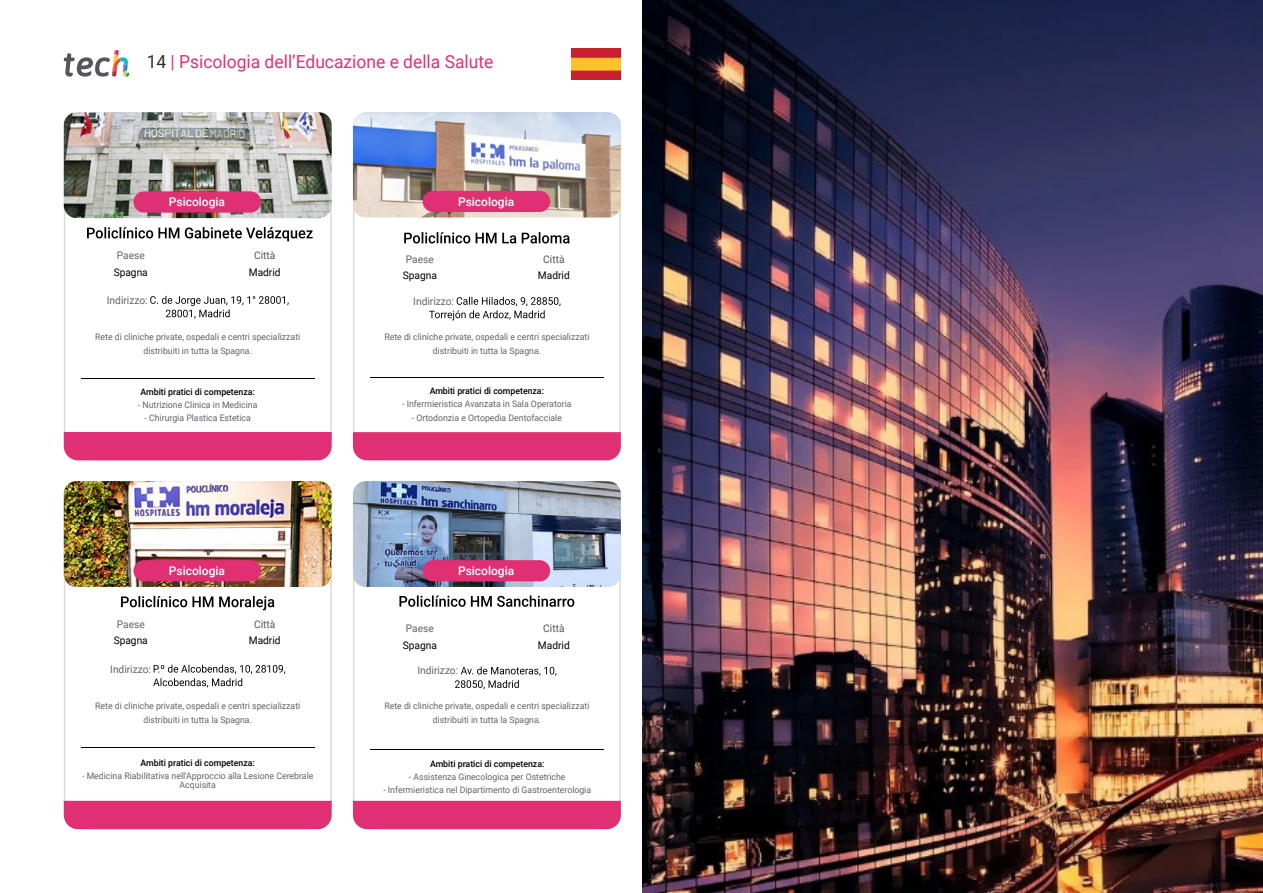
<style>
.page{position:relative;width:1263px;height:893px;background:#fff}
.page>*{position:absolute;margin:0;border:0;box-sizing:border-box;transform-origin:0 0}
.t1{font:18px "Roboto";color:#e23074}
.t2{font:500 12px "Roboto";color:#fff}
.t3{font:10.5px "Roboto";color:#61646a}
.t4{font:10.5px "Roboto";color:#000}
.t5{font:10.5px "Roboto";color:#52555b}
.t6{font:9px/13.5px "Roboto";color:#61646a;text-align:center}
.t7{font:500 9px "Roboto";color:#000}
.s1{color:#312e20}
</style>
<div class="page">
<img style="left:571px;top:49px;width:50px;height:30px">
<svg style="left:64px;top:50px;width:65px;height:27px"></svg>
<img style="left:642px;top:0;width:621px;height:893px">
<svg style="left:63px;top:123px;width:269px;height:338px"></svg>
<img style="left:64px;top:112px;width:268px;height:106px">
<div style="left:133px;top:191px;width:128px;height:22px;background:#e03073;border-radius:11px"></div>
<div style="left:64px;top:432px;width:268px;height:28px;background:#e03073"></div>
<hr style="left:81px;top:379px;width:234px;height:1px;background:#000">
<svg style="left:87px;top:227px;width:226px;height:14px"></svg>
<svg style="left:150px;top:296px;width:139px;height:23px"></svg>
<svg style="left:352px;top:158px;width:269px;height:276px"></svg>
<img style="left:353px;top:112px;width:268px;height:105px">
<div style="left:423px;top:191px;width:127px;height:21px;background:#e03073;border-radius:11px"></div>
<div style="left:353px;top:432px;width:268px;height:28px;background:#e03073"></div>
<hr style="left:370px;top:377px;width:234px;height:1px;background:#000">
<svg style="left:404px;top:232px;width:166px;height:11px"></svg>
<svg style="left:429px;top:297px;width:131px;height:23px"></svg>
<svg style="left:63px;top:492px;width:269px;height:338px"></svg>
<img style="left:64px;top:481px;width:268px;height:106px">
<div style="left:133px;top:560px;width:128px;height:21px;background:#e03073;border-radius:11px"></div>
<div style="left:64px;top:801px;width:268px;height:28px;background:#e03073"></div>
<hr style="left:81px;top:747px;width:234px;height:1px;background:#000">
<svg style="left:121px;top:596px;width:153px;height:14px"></svg>
<svg style="left:153px;top:665px;width:132px;height:22px"></svg>
<svg style="left:352px;top:587px;width:269px;height:243px"></svg>
<img style="left:353px;top:481px;width:268px;height:106px">
<div style="left:423px;top:560px;width:127px;height:21px;background:#e03073;border-radius:11px"></div>
<div style="left:353px;top:801px;width:268px;height:28px;background:#e03073"></div>
<hr style="left:370px;top:749px;width:234px;height:1px;background:#000">
<svg style="left:399px;top:595px;width:175px;height:12px"></svg>
<svg style="left:455px;top:666px;width:101px;height:23px"></svg>
<h1 class="t1" style="left:147px;top:49px;width:348px"><span class="s1">14</span> | Psicologia dell’Educazione e della Salute</h1>
<h2 class="t2" style="left:169px;top:194px;width:58px">Psicologia</h2>
<h2 class="t2" style="left:458px;top:193px;width:58px">Psicologia</h2>
<p class="t3" style="left:117px;top:248px;width:29px">Paese</p>
<p class="t4" style="left:114px;top:265px;width:36px">Spagna</p>
<p class="t5" style="left:254px;top:248px;width:23px">Città</p>
<p class="t4" style="left:249px;top:265px;width:33px">Madrid</p>
<p class="t3" style="left:406px;top:252px;width:29px">Paese</p>
<p class="t4" style="left:403px;top:268px;width:36px">Spagna</p>
<p class="t5" style="left:543px;top:252px;width:23px">Città</p>
<p class="t4" style="left:538px;top:268px;width:33px">Madrid</p>
<p class="t3" style="left:107px;top:293px;width:42px">Indirizzo:</p>
<p class="t6" style="left:95px;top:330px;width:207px">Rete di cliniche private, ospedali e centri specializzati distribuiti in tutta la Spagna.</p>
<p class="t7" style="left:141px;top:385px;width:116px">Ambiti pratici di competenza:</p>
<p class="t6" style="left:138px;top:398px;width:121px">- Nutrizione Clinica in Medicina</p>
<p class="t6" style="left:145px;top:411px;width:108px">- Chirurgia Plastica Estetica</p>
<p class="t3" style="left:413px;top:294px;width:42px">Indirizzo:</p>
<p class="t6" style="left:384px;top:330px;width:207px">Rete di cliniche private, ospedali e centri specializzati distribuiti in tutta la Spagna.</p>
<p class="t7" style="left:430px;top:385px;width:116px">Ambiti pratici di competenza:</p>
<p class="t6" style="left:402px;top:397px;width:171px">- Infermieristica Avanzata in Sala Operatoria</p>
<p class="t6" style="left:412px;top:410px;width:152px">- Ortodonzia e Ortopedia Dentofacciale</p>
<h2 class="t2" style="left:169px;top:563px;width:58px">Psicologia</h2>
<h2 class="t2" style="left:458px;top:563px;width:58px">Psicologia</h2>
<p class="t3" style="left:117px;top:617px;width:29px">Paese</p>
<p class="t4" style="left:114px;top:633px;width:36px">Spagna</p>
<p class="t5" style="left:254px;top:617px;width:23px">Città</p>
<p class="t4" style="left:249px;top:633px;width:33px">Madrid</p>
<p class="t3" style="left:406px;top:621px;width:29px">Paese</p>
<p class="t4" style="left:403px;top:638px;width:36px">Spagna</p>
<p class="t5" style="left:543px;top:621px;width:23px">Città</p>
<p class="t4" style="left:538px;top:638px;width:33px">Madrid</p>
<p class="t3" style="left:110px;top:661px;width:42px">Indirizzo:</p>
<p class="t6" style="left:95px;top:699px;width:207px">Rete di cliniche private, ospedali e centri specializzati distribuiti in tutta la Spagna.</p>
<p class="t7" style="left:141px;top:756px;width:116px">Ambiti pratici di competenza:</p>
<p class="t6" style="left:82px;top:771px;width:233px;line-height:9px">- Medicina Riabilitativa nell'Approccio alla Lesione Cerebrale<br>Acquisita</p>
<p class="t3" style="left:417px;top:663px;width:42px">Indirizzo:</p>
<p class="t6" style="left:384px;top:699px;width:207px">Rete di cliniche private, ospedali e centri specializzati distribuiti in tutta la Spagna.</p>
<p class="t7" style="left:430px;top:757px;width:116px">Ambiti pratici di competenza:</p>
<p class="t6" style="left:409px;top:770px;width:158px">- Assistenza Ginecologica per Ostetriche</p>
<p class="t6" style="left:383px;top:783px;width:209px">- Infermieristica nel Dipartimento di Gastroenterologia</p>
</div>
